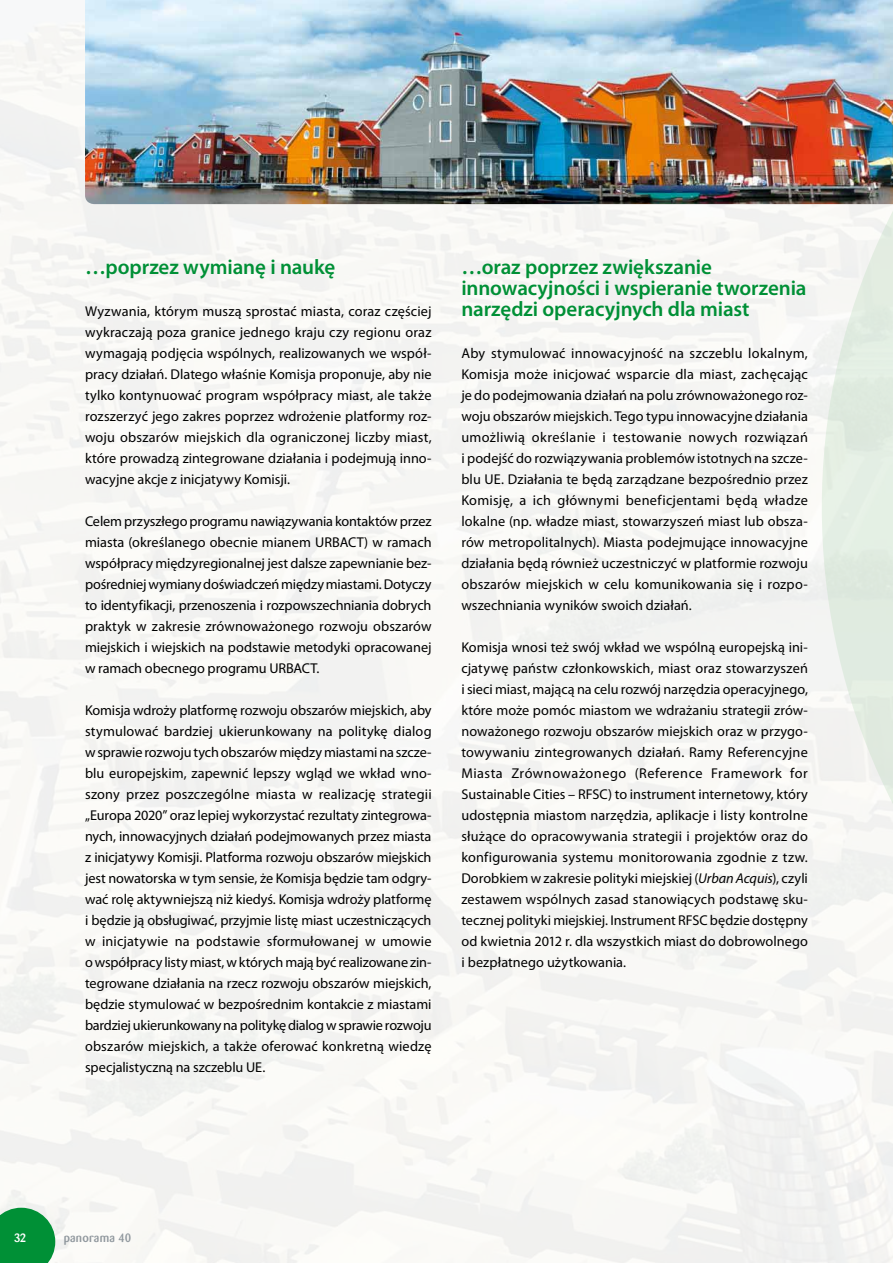
<style>
.page{position:relative;width:893px;height:1263px;background:#fff}
.page>*{position:absolute;margin:0;border:0;box-sizing:border-box;transform-origin:0 0}
.t1{font:600 21px/21px "Myriad Pro";letter-spacing:-.005em;color:#009036}
.t2{font:14.25px/21px "Myriad Pro";color:#000;text-align:justify}
.t3{font:500 12px "Barmeno";letter-spacing:.02em;color:#90989e}
.t4{font:500 12px "Barmeno";color:#fff}
.s1{font-style:italic}
</style>
<div class="page">
<svg style="left:822px;top:204px;width:71px;height:956px"></svg>
<img style="left:85px;top:0;width:808px;height:204px">
<svg style="left:0;top:1208px;width:55px;height:55px"></svg>
<h1 class="t1" style="left:85px;top:256px;width:252px">…poprzez wymianę i naukę</h1>
<p class="t2" style="left:85px;top:301px;width:348px">Wyzwania, którym muszą sprostać miasta, coraz częściej wykraczają poza granice jednego kraju czy regionu oraz wymagają podjęcia wspólnych, realizowanych we współ&shy;pracy działań. Dlatego właśnie Komisja proponuje, aby nie tylko kontynuować program współpracy miast, ale także rozszerzyć jego zakres poprzez wdrożenie platformy roz&shy;woju obszarów miejskich dla ograniczonej liczby miast, które prowadzą zintegrowane działania i podejmują inno&shy;wacyjne akcje z inicjatywy Komisji.</p>
<p class="t2" style="left:85px;top:511px;width:348px">Celem przyszłego programu nawiązywania kontaktów przez miasta (określanego obecnie mianem URBACT) w ramach współpracy międzyregionalnej jest dalsze zapewnianie bez&shy;pośredniej wymiany doświadczeń między miastami. Dotyczy to identyfikacji, przenoszenia i rozpowszechniania dobrych praktyk w zakresie zrównoważonego rozwoju obszarów miejskich i wiejskich na podstawie metodyki opracowanej w ramach obecnego programu URBACT.</p>
<p class="t2" style="left:85px;top:700px;width:348px">Komisja wdroży platformę rozwoju obszarów miejskich, aby stymulować bardziej ukierunkowany na politykę dialog wsprawie rozwoju tych obszarów między miastami na szcze&shy;blu europejskim, zapewnić lepszy wgląd we wkład wno&shy;szony przez poszczególne miasta w realizację strategii „Europa 2020” oraz lepiej wykorzystać rezultaty zintegrowa&shy;nych, innowacyjnych działań podejmowanych przez miasta z inicjatywy Komisji. Platforma rozwoju obszarów miejskich jest nowatorska w tym sensie, że Komisja będzie tam odgry&shy;wać rolę aktywniejszą niż kiedyś. Komisja wdroży platformę i będzie ją obsługiwać, przyjmie listę miast uczestniczących w inicjatywie na podstawie sformułowanej w umowie owspółpracy listy miast, w których mają być realizowane zin&shy;tegrowane działania na rzecz rozwoju obszarów miejskich, będzie stymulować w bezpośrednim kontakcie z miastami bardziej ukierunkowany na politykę dialog w sprawie rozwoju obszarów miejskich, a także oferować konkretną wiedzę specjalistyczną na szczeblu UE.</p>
<h1 class="t1" style="left:461px;top:256px;width:347px">…oraz poprzez zwiększanie innowacyjności i wspieranie tworzenia narzędzi operacyjnych dla miast</h1>
<p class="t2" style="left:461px;top:343px;width:348px">Aby stymulować innowacyjność na szczeblu lokalnym, Komisja może inicjować wsparcie dla miast, zachęcając je do podejmowania działań na polu zrównoważonego roz&shy;woju obszarów miejskich. Tego typu innowacyjne działania umożliwią określanie i testowanie nowych rozwiązań i podejść do rozwiązywania problemów istotnych na szcze&shy;blu UE. Działania te będą zarządzane bezpośrednio przez Komisję, a ich głównymi beneficjentami będą władze lokalne (np. władze miast, stowarzyszeń miast lub obsza&shy;rów metropolitalnych). Miasta podejmujące innowacyjne działania będą również uczestniczyć w platformie rozwoju obszarów miejskich w celu komunikowania się i rozpo&shy;wszechniania wyników swoich działań.</p>
<p class="t2" style="left:461px;top:637px;width:348px">Komisja wnosi też swój wkład we wspólną europejską ini&shy;cjatywę państw członkowskich, miast oraz stowarzyszeń i sieci miast, mającą na celu rozwój narzędzia operacyjnego, które może pomóc miastom we wdrażaniu strategii zrów&shy;noważonego rozwoju obszarów miejskich oraz w przygo&shy;towywaniu zintegrowanych działań. Ramy Referencyjne Miasta Zrównoważonego (Reference Framework for Sustainable Cities – RFSC) to instrument internetowy, który udostępnia miastom narzędzia, aplikacje i listy kontrolne służące do opracowywania strategii i projektów oraz do konfigurowania systemu monitorowania zgodnie z tzw.<br>Dorobkiem w zakresie polityki miejskiej (<span class="s1">Urban Acquis</span>), czyli zestawem wspólnych zasad stanowiących podstawę sku&shy;tecznej polityki miejskiej. Instrument RFSC będzie dostępny od kwietnia 2012 r. dla wszystkich miast do dobrowolnego i bezpłatnego użytkowania.</p>
<p class="t4" style="left:14px;top:1231px;width:14px">32</p>
<p class="t3" style="left:64px;top:1230px;width:69px">panorama 40</p>
</div>
